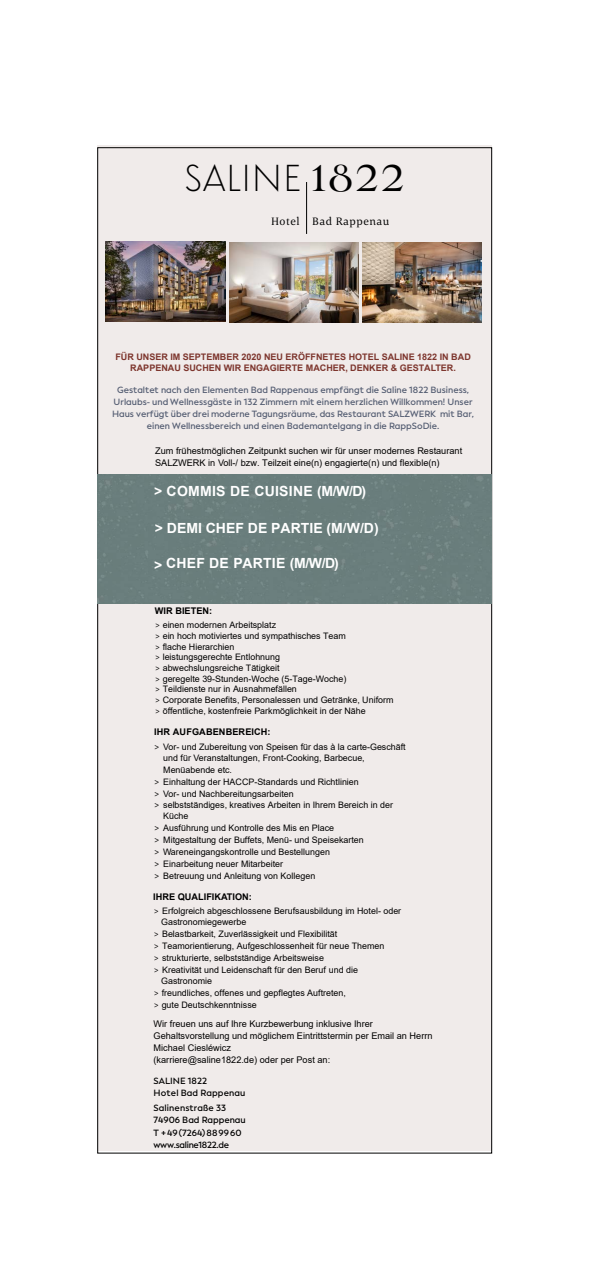
<style>
.page{position:relative;width:596px;height:1276px;background:#fff}
.page>*{position:absolute;margin:0;border:0;box-sizing:border-box;transform-origin:0 0}
.t1{font:100 39px "Simplo";letter-spacing:.02em;color:#000}
.t2{font:700 14px "Arial";letter-spacing:.02em;color:#fff}
.t3{font:700 14px "Arial";color:#fff}
.t4{font:11.1px "Corda";letter-spacing:.05em;color:#000}
.t5{font:9.2px/12.2px "Arial";color:#000}
.t6{font:700 9.2px "Arial";letter-spacing:.005em;color:#000}
.t7{font:600 9px/12px "Facundo";color:#545d72;text-align:center}
.t8{font:700 9px/11.8px "Arial";color:#7d352d;text-align:center}
.t9{font:600 9px/12px "Facundo";letter-spacing:.005em;color:#000}
.t10{font:8.9px/10.7px "Arial";color:#000}
.s1{font-family:"Velour";font-weight:500}
.s2{font-family:"Corda"}
.s3{font-family:"Corda";font-size:9.6px}
.s4{font-family:"Corda";font-size:9.2px}
</style>
<div class="page">
<div style="left:98px;top:145px;width:393px;height:1005px;background:#f0ebea"></div>
<div style="left:98px;top:474px;width:393px;height:129px;background:#697d7c"></div>
<hr style="left:306px;top:182px;width:1px;height:52px;background:#000">
<img style="left:105px;top:242px;width:120px;height:80px">
<img style="left:229px;top:242px;width:129px;height:80px">
<img style="left:362px;top:242px;width:119px;height:81px">
<h1 class="t1" style="left:184px;top:155px;width:222px">SALINE <span class="s1">1822</span></h1>
<p class="t4" style="left:271px;top:214px;width:120px">Hotel Bad Rappenau</p>
<p class="t8" style="left:115px;top:351px;width:357px">FÜR UNSER IM SEPTEMBER 2020 NEU ERÖFFNETES HOTEL SALINE 1822 IN BAD<br>RAPPENAU SUCHEN WIR ENGAGIERTE MACHER, DENKER &amp; GESTALTER.</p>
<p class="t7" style="left:112px;top:384px;width:363px">Gestaltet nach den Elementen Bad Rappenaus empfängt die Saline 1822 Business, Urlaubs- und Wellnessgäste in 132 Zimmern mit einem herzlichen Willkommen! Unser Haus verfügt über drei moderne Tagungsräume, das Restaurant SALZWERK mit Bar, einen Wellnessbereich und einen Bademantelgang in die RappSoDie.</p>
<p class="t5" style="left:155px;top:444px;width:308px">Zum frühestmöglichen Zeitpunkt suchen wir für unser modernes Restaurant<br>SALZWERK in Voll-/ bzw. Teilzeit eine(n) engagierte(n) und flexible(n)</p>
<h2 class="t2" style="left:154px;top:481px;width:214px">&gt; COMMIS DE CUISINE (M/W/D)</h2>
<h2 class="t3" style="left:155px;top:518px;width:225px">&gt; DEMI CHEF DE PARTIE (M/W/D)</h2>
<h2 class="t2" style="left:154px;top:553px;width:186px">&gt; CHEF DE PARTIE (M/W/D)</h2>
<p class="t6" style="left:155px;top:604px;width:59px">WIR BIETEN:</p>
<p class="t10" style="left:155px;top:620px;width:240px"><span class="s2">&gt;</span> einen modernen Arbeitsplatz<br><span class="s2">&gt;</span> ein hoch motiviertes und sympathisches Team<br><span class="s2">&gt;</span> flache Hierarchien<br><span class="s2">&gt;</span> leistungsgerechte Entlohnung<br><span class="s2">&gt;</span> abwechslungsreiche Tätigkeit<br><span class="s2">&gt;</span> geregelte 39-Stunden-Woche (5-Tage-Woche)<br><span class="s2">&gt;</span> Teildienste nur in Ausnahmefällen<br><span class="s2">&gt;</span> Corporate Benefits, Personalessen und Getränke, Uniform <span class="s2">&gt;</span> öffentliche, kostenfreie Parkmöglichkeit in der Nähe</p>
<p class="t6" style="left:154px;top:725px;width:118px">IHR AUFGABENBEREICH:</p>
<p class="t10" style="left:154px;top:741px;width:253px"><span class="s3">&gt;</span> Vor- und Zubereitung von Speisen für das à la carte-Geschäft</p>
<p class="t10" style="left:163px;top:753px;width:203px">und für Veranstaltungen, Front-Cooking, Barbecue,</p>
<p class="t10" style="left:163px;top:764px;width:70px">Menüabende etc.</p>
<p class="t10" style="left:154px;top:776px;width:206px"><span class="s3">&gt;</span> Einhaltung der HACCP-Standards und Richtlinien</p>
<p class="t10" style="left:154px;top:788px;width:141px"><span class="s3">&gt;</span> Vor- und Nachbereitungsarbeiten</p>
<p class="t10" style="left:154px;top:800px;width:240px"><span class="s3">&gt;</span> selbstständiges, kreatives Arbeiten in Ihrem Bereich in der</p>
<p class="t10" style="left:154px;top:810px;width:211px;line-height:11.9px;text-indent:9px">Küche<br><span class="s3">&gt;</span> Ausführung und Kontrolle des Mis en Place<br><span class="s3">&gt;</span> Mitgestaltung der Buffets, Menü- und Speisekarten <span class="s3">&gt;</span> Wareneingangskontrolle und Bestellungen<br><span class="s3">&gt;</span> Einarbeitung neuer Mitarbeiter<br><span class="s3">&gt;</span> Betreuung und Anleitung von Kollegen</p>
<p class="t6" style="left:153px;top:890px;width:100px">IHRE QUALIFIKATION:</p>
<p class="t10" style="left:153px;top:905px;width:249px"><span class="s4">&gt;</span> Erfolgreich abgeschlossene Berufsausbildung im Hotel- oder</p>
<p class="t10" style="left:161px;top:917px;width:87px">Gastronomiegewerbe</p>
<p class="t10" style="left:153px;top:929px;width:185px"><span class="s4">&gt;</span> Belastbarkeit, Zuverlässigkeit und Flexibilität</p>
<p class="t10" style="left:153px;top:940px;width:232px"><span class="s4">&gt;</span> Teamorientierung, Aufgeschlossenheit für neue Themen</p>
<p class="t10" style="left:153px;top:952px;width:172px"><span class="s4">&gt;</span> strukturierte, selbstständige Arbeitsweise</p>
<p class="t10" style="left:153px;top:964px;width:206px"><span class="s4">&gt;</span> Kreativität und Leidenschaft für den Beruf und die</p>
<p class="t10" style="left:153px;top:974px;width:194px;line-height:12px;text-indent:8px">Gastronomie<br><span class="s4">&gt;</span> freundliches, offenes und gepflegtes Auftreten, <span class="s4">&gt;</span> gute Deutschkenntnisse</p>
<p class="t5" style="left:153px;top:1017px;width:280px">Wir freuen uns auf Ihre Kurzbewerbung inklusive Ihrer Gehaltsvorstellung und möglichem Eintrittstermin per Email an Herrn Michael Ciesléwicz<br>(karriere@saline1822.de) oder per Post an:</p>
<p class="t9" style="left:153px;top:1075px;width:93px">SALINE 1822<br>Hotel Bad Rappenau</p>
<p class="t9" style="left:153px;top:1102px;width:94px">Salinenstraße 33<br>74906 Bad Rappenau<br>T + 49 (7264) 88 99 60 www.saline1822.de</p>
</div>
